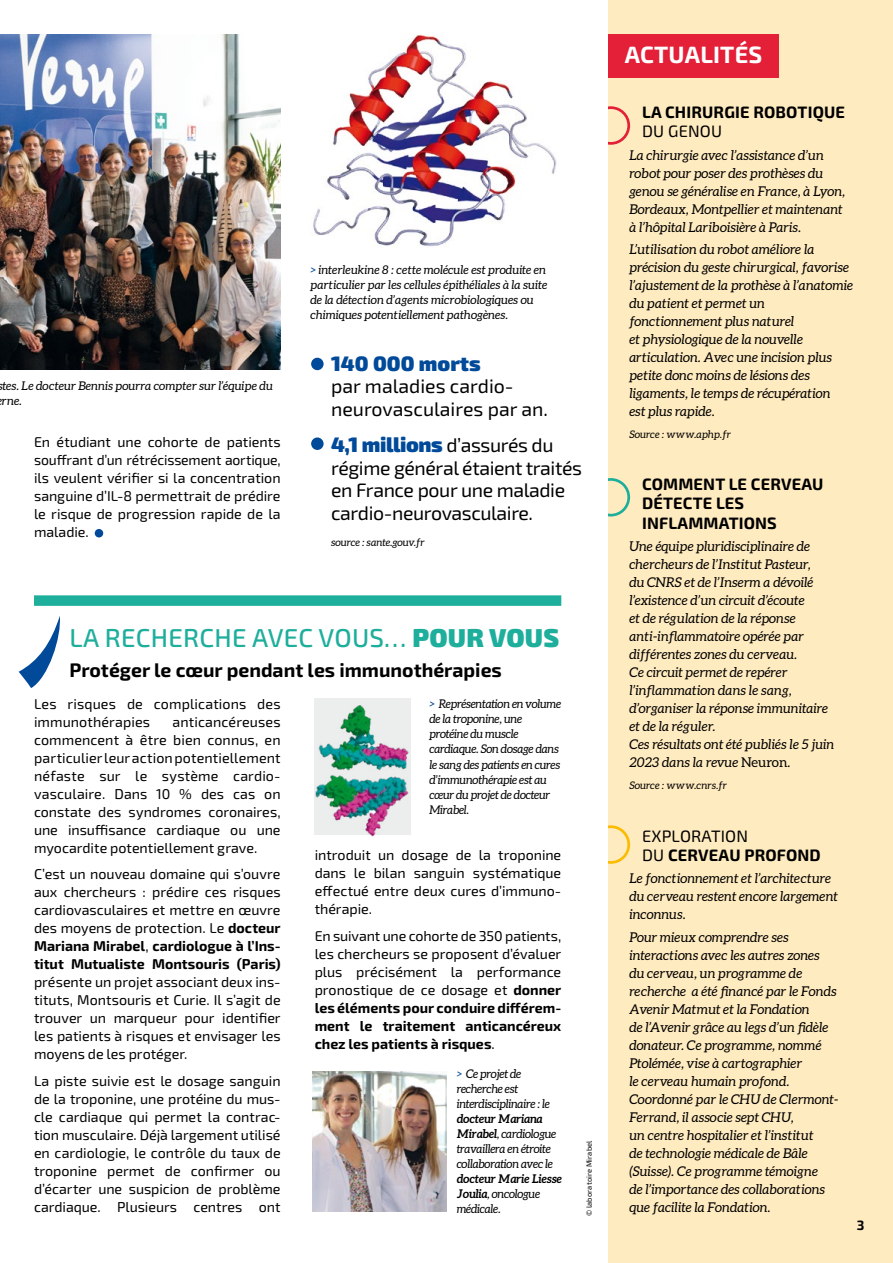
<style>
.page{position:relative;width:893px;height:1263px;background:#fff}
.page>*{position:absolute;margin:0;border:0;box-sizing:border-box;transform-origin:0 0}
.t1{font:500 25.8px "Exo 2.0";letter-spacing:.01em;color:#1eae9c}
.t2{font:700 23.7px "Exo 2.0";letter-spacing:.01em;color:#fff}
.t3{font:900 21px "Exo 2.0";letter-spacing:-.02em;color:#004a99}
.t4{font:900 21px "Exo 2.0";color:#004a99}
.t5{font:19.5px/22.5px "Exo 2.0";letter-spacing:-.02em;color:#000}
.t6{font:19.5px/22.5px "Exo 2.0";color:#000}
.t7{font:700 19.5px "Exo 2.0";color:#000}
.t8{font:700 16.5px/19.5px "Exo 2.0";letter-spacing:.01em;color:#000}
.t9{font:16.5px "Exo 2.0";letter-spacing:.01em;color:#000}
.t10{font:14.25px/18px "Exo 2.0";color:#000;text-align:justify}
.t11{font:italic 13.5px/18px "Aleo";color:#000}
.t12{font:700 13.5px "Exo 2.0";color:#000}
.t13{font:italic 12px/15px "Aleo";letter-spacing:-.02em;color:#000}
.t14{font:italic 12px/15px "Aleo";color:#000}
.t15{font:italic 700 12px/15px "Aleo";letter-spacing:-.02em;color:#000}
.t16{font:italic 10.5px "Aleo";color:#000}
.t17{font:7.5px "Exo 2.0";letter-spacing:.015em;color:#000}
.s1{color:#004a99}
.s2{font-weight:400;font-size:19.5px;color:#000}
.s3{font-weight:900}
.s4{font-weight:700}
.s5{font-weight:400}
.s6{font-style:normal}
</style>
<div class="page">
<div style="left:605px;top:0;width:288px;height:1263px;background:#ffebc0"></div>
<div style="left:592px;top:106px;width:38px;height:39px;border:3px solid #e41f38;border-radius:50%"></div>
<div style="left:592px;top:478px;width:38px;height:38px;border:3px solid #1eae9c;border-radius:50%"></div>
<div style="left:592px;top:825px;width:38px;height:39px;border:3px solid #fabb00;border-radius:50%"></div>
<div style="left:476px;top:0;width:132px;height:1263px;background:#fff"></div>
<div style="left:608px;top:34px;width:170px;height:43px;background:#e41f38"></div>
<div style="left:311px;top:358px;width:13px;height:12px;background:#004a99;border-radius:50%"></div>
<div style="left:95px;top:529px;width:8px;height:8px;background:#004a99;border-radius:50%"></div>
<div style="left:34px;top:595px;width:527px;height:11px;background:#1eae9c"></div>
<svg style="left:19px;top:616px;width:41px;height:72px"></svg>
<img style="left:313px;top:34px;width:244px;height:213px">
<img style="left:0;top:34px;width:281px;height:336px">
<img style="left:312px;top:1071px;width:134px;height:141px">
<div style="left:311px;top:437px;width:13px;height:13px;background:#004a99;border-radius:50%"></div>
<img style="left:314px;top:699px;width:97px;height:138px">
<p class="t14" style="left:2px;top:378px;width:272px">tes. Le docteur Bennis pourra compter sur l’équipe du rne.</p>
<p class="t10" style="left:34px;top:434px;width:248px">En étudiant une cohorte de patients souffrant d’un rétrécissement aortique, ils veulent vérifier si la concentration sanguine d’IL-8 permettrait de prédire le risque de progression rapide de la maladie.</p>
<p class="t14" style="left:310px;top:262px;width:238px"><span class="s1">&gt;</span> interleukine 8 : cette molécule est produite en particulier par les cellules épithéliales à la suite de la détection d’agents microbiologiques ou chimiques potentiellement pathogènes.</p>
<h3 class="t4" style="left:331px;top:350px;width:151px">140 000 morts</h3>
<h3 class="t6" style="left:331px;top:375px;width:218px">par maladies cardio&shy;neurovasculaires par an.</h3>
<h3 class="t3" style="left:331px;top:432px;width:224px">4,1 millions <span class="s2">d’assurés du</span></h3>
<h3 class="t5" style="left:331px;top:457px;width:252px">régime général étaient traités en France pour une maladie cardio-neurovasculaire.</h3>
<p class="t16" style="left:331px;top:537px;width:95px">source : sante.gouv.fr</p>
<h1 class="t1" style="left:70px;top:623px;width:491px">LA RECHERCHE AVEC VOUS… <span class="s3">POUR VOUS</span></h1>
<h3 class="t7" style="left:69px;top:658px;width:434px">Protéger le cœur pendant les immunothérapies</h3>
<p class="t10" style="left:34px;top:695px;width:248px">Les risques de complications des immunothérapies</p>
<p class="t10" style="left:34px;top:713px;width:248px;text-indent:139px">anticancéreuses commencent à être bien connus, en particulier leur action potentiellement néfaste sur le système cardio&shy;vasculaire. Dans 10 % des cas on constate des syndromes coronaires, une insuffisance cardiaque ou une myocardite potentiellement grave.</p>
<p class="t10" style="left:34px;top:866px;width:248px">C’est un nouveau domaine qui s’ouvre aux chercheurs : prédire ces risques cardiovasculaires et mettre en œuvre des moyens de protection. Le <span class="s4">docteur Mariana Mirabel</span>, <span class="s4">cardiologue à l’Ins&shy;titut Mutualiste Montsouris (Paris)</span></p>
<p class="t10" style="left:34px;top:973px;width:248px">présente un projet associant deux ins&shy;tituts, Montsouris et Curie. Il s’agit de trouver un marqueur pour identifier les patients à risques et envisager les moyens de les protéger.</p>
<p class="t10" style="left:34px;top:1072px;width:248px">La piste suivie est le dosage sanguin de la troponine, une protéine du mus&shy;cle cardiaque qui permet la contrac&shy;tion musculaire. Déjà largement utilisé en cardiologie, le contrôle du taux de troponine permet de confirmer ou d’écarter une suspicion de problème cardiaque. Plusieurs centres ont</p>
<p class="t13" style="left:429px;top:696px;width:133px"><span class="s1">&gt;</span> Représentation en volume de la troponine, une protéine du muscle cardiaque. Son dosage dans le sang des patients en cures d’immunothérapie est au cœur du projet de docteur<br>Mirabel.</p>
<p class="t10" style="left:315px;top:846px;width:248px">introduit un dosage de la troponine dans le bilan sanguin systématique effectué entre deux cures d’immuno&shy;thérapie.</p>
<p class="t10" style="left:315px;top:927px;width:248px">En suivant une cohorte de 350 patients, les chercheurs se proposent d’évaluer plus précisément la performance pronostique de ce dosage et <span class="s4">donner les éléments pour conduire différem&shy;ment le traitement anticancéreux chez les patients à risques</span>.</p>
<p class="t13" style="left:457px;top:1066px;width:95px"><span class="s1">&gt;</span> Ce projet de recherche est interdisciplinaire : le</p>
<p class="t13" style="left:457px;top:1111px;width:101px"><span class="s4">docteur Mariana<br>Mirabel</span>, cardiologue travaillera en étroite collaboration avec le</p>
<p class="t15" style="left:457px;top:1171px;width:107px">docteur Marie Liesse<br>Joulia<span class="s5">, oncologue médicale.</span></p>
<p class="t17" style="left:585px;top:1216px;width:77px;rotate:-90deg">© laboratoire Mirabel</p>
<h2 class="t2" style="left:625px;top:41px;width:139px">ACTUALITÉS</h2>
<p class="t8" style="left:642px;top:103px;width:204px">LA CHIRURGIE ROBOTIQUE</p>
<p class="t9" style="left:642px;top:122px;width:81px">DU GENOU</p>
<p class="t11" style="left:629px;top:146px;width:217px">La chirurgie avec l’assistance d’un robot pour poser des prothèses du genou se généralise en France, à Lyon, Bordeaux, Montpellier et maintenant à l’hôpital Lariboisière à Paris.</p>
<p class="t11" style="left:629px;top:240px;width:225px">L’utilisation du robot améliore la précision du geste chirurgical, favorise l’ajustement de la prothèse à l’anatomie du patient et permet un fonctionnement plus naturel<br>et physiologique de la nouvelle articulation. Avec une incision plus petite donc moins de lésions des ligaments, le temps de récupération<br>est plus rapide.</p>
<p class="t16" style="left:629px;top:428px;width:103px">Source : www.aphp.fr</p>
<p class="t8" style="left:642px;top:474px;width:183px">COMMENT LE CERVEAU<br>DÉTECTE LES<br>INFLAMMATIONS</p>
<p class="t11" style="left:629px;top:537px;width:206px">Une équipe pluridisciplinaire de chercheurs de l’Institut Pasteur,<br>du CNRS et de l’Inserm a dévoilé l’existence d’un circuit d’écoute<br>et de régulation de la réponse anti-inflammatoire opérée par différentes zones du cerveau.<br>Ce circuit permet de repérer l’inflammation dans le sang, d’organiser la réponse immunitaire et de la réguler.<br>Ces résultats ont été publiés le 5 juin<br>2023 dans la revue <span class="s6">Neuron</span>.</p>
<p class="t16" style="left:629px;top:779px;width:99px">Source : www.cnrs.fr</p>
<p class="t8" style="left:642px;top:826px;width:180px"><span class="s5">EXPLORATION<br>DU</span> CERVEAU PROFOND</p>
<p class="t11" style="left:629px;top:869px;width:210px">Le fonctionnement et l’architecture du cerveau restent encore largement inconnus.</p>
<p class="t11" style="left:629px;top:928px;width:211px">Pour mieux comprendre ses interactions avec les autres zones<br>du cerveau, un programme de recherche a été financé par le Fonds<br>Avenir Matmut et la Fondation<br>de l’Avenir grâce au legs d’un fidèle donateur. Ce programme, nommé<br>Ptolémée, vise à cartographier<br>le cerveau humain profond.<br>Coordonné par le CHU de Clermont-<br>Ferrand, il associe sept CHU,<br>un centre hospitalier et l’institut<br>de technologie médicale de Bâle (Suisse). Ce programme témoigne<br>de l’importance des collaborations que facilite la Fondation.</p>
<p class="t12" style="left:857px;top:1217px;width:9px">3</p>
</div>
